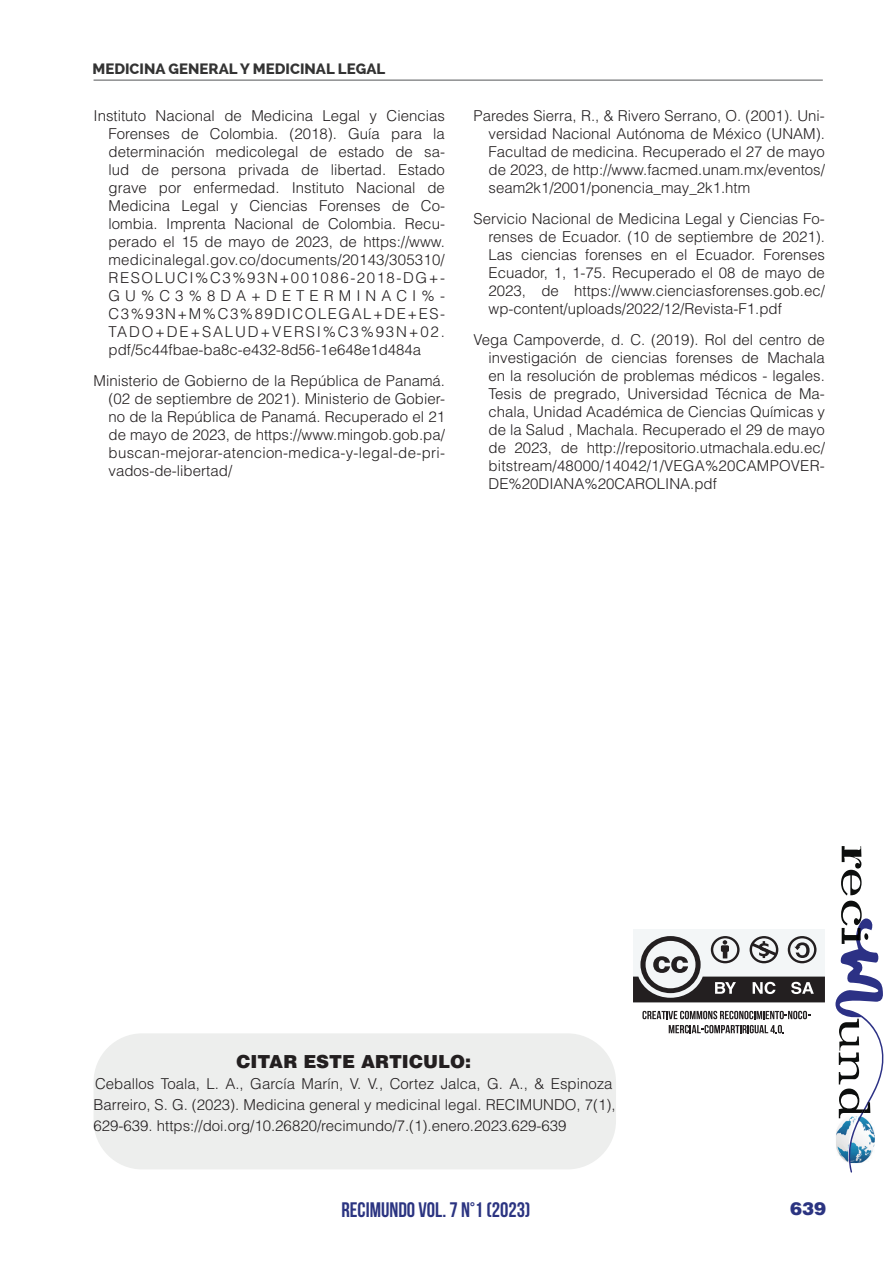
<style>
.page{position:relative;width:893px;height:1263px;background:#fff}
.page>*{position:absolute;margin:0;border:0;box-sizing:border-box;transform-origin:0 0}
.t1{font:700 21px "Bebas Neue";color:#2b3481}
.t2{font:900 18px "Helvetica LT Std";color:#231f20}
.t3{font:900 18px "Helvetica LT Std";color:#2b3481}
.t4{font:300 15px/18px "Helvetica LT Std";color:#231f20;text-align:justify}
.t5{font:800 15px "Raleway";color:#333}
</style>
<div class="page">
<hr style="left:94px;top:80px;width:729px;height:1px;background:#545557">
<svg style="left:841px;top:846px;width:20px;height:49px"></svg>
<svg style="left:835px;top:901px;width:49px;height:272px"></svg>
<svg style="left:642px;top:1011px;width:168px;height:8px"></svg>
<svg style="left:669px;top:1025px;width:115px;height:8px"></svg>
<div style="left:633px;top:929px;width:192px;height:73px;background:#f3f6f7"></div>
<svg style="left:633px;top:936px;width:192px;height:66px"></svg>
<div style="left:94px;top:1033px;width:522px;height:136px;background:#edeeed;border-radius:49px"></div>
<p class="t5" style="left:92px;top:61px;width:294px">MEDICINA GENERAL Y MEDICINAL LEGAL</p>
<p class="t4" style="left:109px;top:107px;width:338px;text-indent:-15px">Instituto Nacional de Medicina Legal y Ciencias Forenses de Colombia. (2018). Guía para la determinación medicolegal de estado de sa&shy;lud de persona privada de libertad. Estado grave por enfermedad. Instituto Nacional de Medicina Legal y Ciencias Forenses de Co&shy;lombia. Imprenta Nacional de Colombia. Recu&shy;perado el 15 de mayo de 2023, de https://www. medicinalegal.gov.co/documents/20143/305310/ RESOLUCI%C3%93N+001086-2018-DG+- GU%C3%8DA+DETERMINACI%- C3%93N+M%C3%89DICOLEGAL+DE+ES-TADO+DE+SALUD+VERSI%C3%93N+02. pdf/5c44fbae-ba8c-e432-8d56-1e648e1d484a</p>
<p class="t4" style="left:109px;top:372px;width:338px;text-indent:-15px">Ministerio de Gobierno de la República de Panamá. (02 de septiembre de 2021). Ministerio de Gobier&shy;no de la República de Panamá. Recuperado el 21 de mayo de 2023, de https://www.mingob.gob.pa/ buscan-mejorar-atencion-medica-y-legal-de-pri&shy;vados-de-libertad/</p>
<p class="t4" style="left:488px;top:107px;width:338px;text-indent:-15px">Paredes Sierra, R., &amp; Rivero Serrano, O. (2001). Uni&shy;versidad Nacional Autónoma de México (UNAM).<br>Facultad de medicina. Recuperado el 27 de mayo de 2023, de http://www.facmed.unam.mx/eventos/ seam2k1/2001/ponencia_may_2k1.htm</p>
<p class="t4" style="left:488px;top:210px;width:338px;text-indent:-15px">Servicio Nacional de Medicina Legal y Ciencias Fo&shy;renses de Ecuador. (10 de septiembre de 2021).<br>Las ciencias forenses en el Ecuador. Forenses Ecuador, 1, 1-75. Recuperado el 08 de mayo de 2023, de https://www.cienciasforenses.gob.ec/ wp-content/uploads/2022/12/Revista-F1.pdf</p>
<p class="t4" style="left:488px;top:330px;width:338px;text-indent:-15px">Vega Campoverde, d. C. (2019). Rol del centro de investigación de ciencias forenses de Machala en la resolución de problemas médicos - legales.<br>Tesis de pregrado, Universidad Técnica de Ma&shy;chala, Unidad Académica de Ciencias Químicas y de la Salud , Machala. Recuperado el 29 de mayo de 2023, de http://repositorio.utmachala.edu.ec/ bitstream/48000/14042/1/VEGA%20CAMPOVER-DE%20DIANA%20CAROLINA.pdf</p>
<p class="t2" style="left:237px;top:1050px;width:236px">CITAR ESTE ARTICULO:</p>
<p class="t4" style="left:94px;top:1073px;width:524px;line-height:21px;text-align:left">Ceballos Toala, L. A., García Marín, V. V., Cortez Jalca, G. A., &amp; Espinoza<br>Barreiro, S. G. (2023). Medicina general y medicinal legal. RECIMUNDO, 7(1),<br>629-639. https://doi.org/10.26820/recimundo/7.(1).enero.2023.629-639</p>
<h1 class="t1" style="left:341px;top:1198px;width:190px">RECIMUNDO VOL. 7 N°1 (2023)</h1>
<p class="t3" style="left:790px;top:1197px;width:38px">639</p>
</div>
